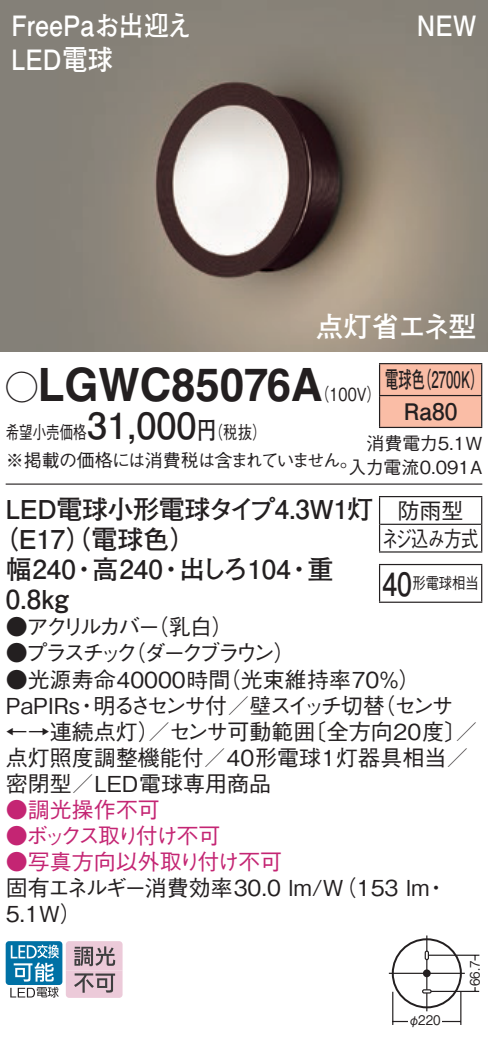
<style>
.page{position:relative;width:488px;height:1040px;background:#fff}
.page>*{position:absolute;margin:0;border:0;box-sizing:border-box;transform-origin:0 0}
.t1{font:700 46px "Helvetica LT Std";color:#231f20;scale:.95 1}
.t2{font:700 28px/34px "Futo Go B101 Pro";color:#fff;scale:.9 1}
.t3{font:700 28px "Futo Go B101 Pro";color:#fff}
.t4{font:700 26px "Futo Go B101 Pro";letter-spacing:-.015em;color:#231f20}
.t5{font:700 22.8px/32px "Futo Go B101 Pro";color:#231f20;text-align:center;scale:.58 1}
.t6{font:500 22px/26px "Gothic BBB Pro";color:#231f20}
.t7{font:500 22px "Gothic BBB Pro";color:#c42573}
.t8{font:500 22px "Gothic BBB Pro";letter-spacing:-.19em;color:#231f20}
.t9{font:500 22px "Gothic BBB Pro";letter-spacing:-.13em;color:#231f20}
.t10{font:500 22px "Gothic BBB Pro";letter-spacing:-.145em;color:#c42573}
.t11{font:500 22px/27.6px "Gothic BBB Pro";letter-spacing:-.045em;color:#231f20;text-align:center}
.t12{font:500 18px/28px "Gothic BBB Pro";letter-spacing:-.035em;color:#231f20;scale:.75 1}
.t13{font:500 18px/24px "Gothic BBB Pro";color:#231f20;text-align:right}
.t14{font:500 18px "Gothic BBB Pro";color:#231f20;scale:.8 1}
.t15{font:500 16px "Gothic BBB Pro";color:#231f20;scale:.83 1}
.t16{font:500 13.2px "Gothic BBB Pro";color:#231f20;scale:.9 1}
.s1{font-family:"Ford Classification 1";font-weight:400;font-size:32px}
.s2{font-family:"Futo Go B101 Pro";font-weight:700;font-size:36px}
.s3{font-family:"Futo Go B101 Pro";font-weight:700;font-size:24px}
.s4{font-family:"Futo Go B101 Pro";font-weight:700;font-size:32px}
</style>
<div class="page">
<img style="left:0;top:0;width:488px;height:352px">
<div style="left:380px;top:364px;width:101px;height:62px;background:#fabda6"></div>
<hr style="left:379px;top:363px;width:103px;height:1px;background:#231f20">
<hr style="left:379px;top:364px;width:1px;height:31px;background:#231f20">
<hr style="left:481px;top:364px;width:1px;height:31px;background:#231f20">
<hr style="left:379px;top:395px;width:103px;height:1px;background:#231f20">
<hr style="left:379px;top:396px;width:1px;height:31px;background:#231f20">
<hr style="left:481px;top:396px;width:1px;height:31px;background:#231f20">
<hr style="left:379px;top:426px;width:103px;height:2px;background:#231f20">
<hr style="left:6px;top:483px;width:476px;height:1px;background:#231f20">
<svg style="left:379px;top:497px;width:1px;height:54px"></svg>
<hr style="left:379px;top:496px;width:103px;height:1px;background:#231f20">
<hr style="left:380px;top:523px;width:101px;height:2px;background:#231f20">
<svg style="left:481px;top:497px;width:1px;height:54px"></svg>
<hr style="left:379px;top:551px;width:103px;height:1px;background:#231f20">
<hr style="left:379px;top:565px;width:1px;height:36px;background:#231f20">
<hr style="left:379px;top:564px;width:103px;height:1px;background:#231f20">
<hr style="left:481px;top:565px;width:1px;height:36px;background:#231f20">
<hr style="left:379px;top:601px;width:103px;height:2px;background:#231f20">
<div style="left:424px;top:950px;width:5px;height:10px;border:1px solid #231f20;border-radius:2px"></div>
<div style="left:391px;top:938px;width:70px;height:70px;border:2px solid #231f20;border-radius:50%"></div>
<div style="left:423px;top:969px;width:7px;height:8px;background:#231f20;border-radius:50%"></div>
<hr style="left:428px;top:954px;width:51px;height:1px;background:#231f20">
<hr style="left:431px;top:990px;width:48px;height:1px;background:#231f20">
<hr style="left:460px;top:991px;width:1px;height:33px;background:#231f20">
<hr style="left:392px;top:991px;width:1px;height:33px;background:#231f20">
<svg style="left:392px;top:1020px;width:16px;height:2px"></svg>
<svg style="left:442px;top:1020px;width:18px;height:2px"></svg>
<hr style="left:389px;top:972px;width:75px;height:1px;background:#231f20">
<svg style="left:426px;top:935px;width:1px;height:16px"></svg>
<hr style="left:426px;top:959px;width:1px;height:30px;background:#231f20">
<svg style="left:422px;top:989px;width:9px;height:22px"></svg>
<div style="left:6px;top:941px;width:56px;height:43px;background:#0071a5;border-radius:3px"></div>
<svg style="left:10px;top:944px;width:49px;height:53px"></svg>
<svg style="left:66px;top:941px;width:56px;height:56px;background:#c8adb9"></svg>
<p class="t2" style="left:11px;top:5px;width:202px">FreePaお出迎え<br>LED電球</p>
<p class="t2" style="left:416px;top:5px;width:68px">NEW</p>
<p class="t3" style="left:315px;top:304px;width:162px">点灯省エネ型</p>
<h1 class="t1" style="left:6px;top:357px;width:335px"><span class="s1">A</span>LGWC85076A</h1>
<p class="t5" style="left:385px;top:360px;width:171px">電球色（2700K）<br>Ra80</p>
<p class="t13" style="left:348px;top:428px;width:135px">消費電力5.1W入力電流0.091A</p>
<p class="t4" style="left:6px;top:488px;width:369px">LED電球小形電球タイプ4.3W1灯</p>
<p class="t4" style="left:-8px;top:518px;width:206px">（E17（）電球色）</p>
<p class="t4" style="left:6px;top:548px;width:329px">幅240・高240・出しろ104・重</p>
<p class="t4" style="left:6px;top:578px;width:65px">0.8kg</p>
<p class="t9" style="left:6px;top:609px;width:229px">●アクリルカバー（乳白）</p>
<p class="t8" style="left:6px;top:635px;width:291px">●プラスチック（ダークブラウン）</p>
<p class="t6" style="left:6px;top:663px;width:473px">●光源寿命40000時間（光束維持率70％）<br>PaPIRs・明るさセンサ付／壁スイッチ切替（センサ←→連続点灯）／センサ可動範囲〔全方向20度〕／点灯照度調整機能付／40形電球1灯器具相当／密閉型／LED電球専用商品</p>
<p class="t7" style="left:6px;top:791px;width:155px">●調光操作不可</p>
<p class="t10" style="left:6px;top:817px;width:216px">●ボックス取り付け不可</p>
<p class="t7" style="left:6px;top:843px;width:278px">●写真方向以外取り付け不可</p>
<p class="t6" style="left:6px;top:871px;width:443px">固有エネルギー消費効率30.0 lm/W（153 lm・<br>5.1W）</p>
<p class="t14" style="left:315px;top:380px;width:84px">（100V）</p>
<p class="t12" style="left:6px;top:416px;width:471px">希望小売価格<span class="s2">31,000</span><span class="s3">円</span>（税抜）<br>※掲載の価格には消費税は含まれていません。</p>
<p class="t11" style="left:381px;top:494px;width:98px">防雨型<br>ネジ込み方式</p>
<p class="t15" style="left:382px;top:570px;width:118px"><span class="s4">40</span>形電球相当</p>
<p class="t16" style="left:408px;top:1009px;width:38px">φ220</p>
<p class="t16" style="left:464px;top:986px;width:30px;rotate:-90deg">66.7</p>
</div>
